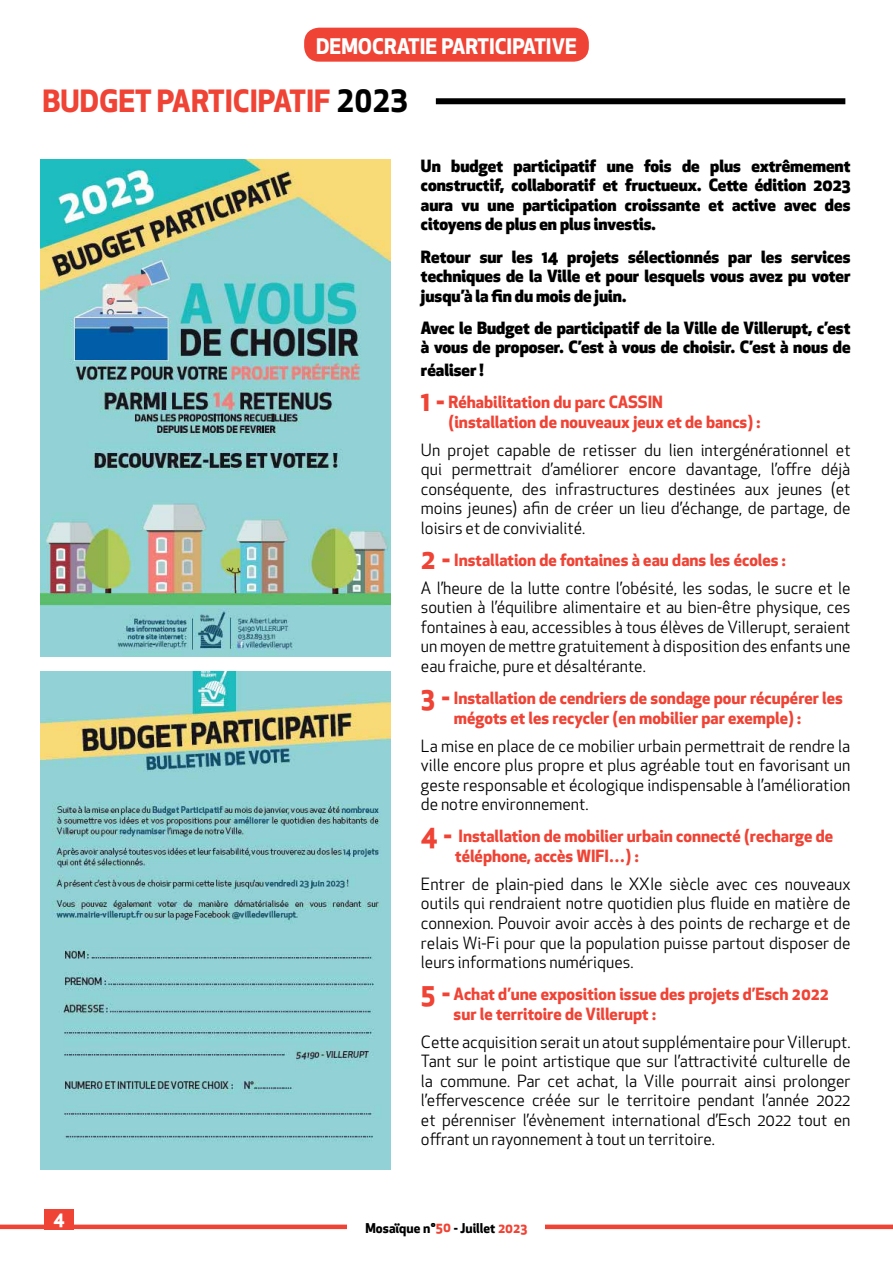
<style>
.page{position:relative;width:893px;height:1263px;background:#fff}
.page>*{position:absolute;margin:0;border:0;box-sizing:border-box;transform-origin:0 0}
.t1{font:700 30px "Apex New";color:#ef4335}
.t2{font:700 21px "Apex New";color:#fff}
.t3{font:700 18px "Apex New";color:#fff}
.t4{font:16.5px/19.5px "Apex New";color:#000;text-align:justify}
.t5{font:800 16.5px/19.5px "Apex New";color:#000;text-align:justify}
.t6{font:700 16.5px/19.5px "Apex New";color:#ef4335}
.t7{font:700 13.2px "Apex New";color:#000}
.s1{color:#000}
.s2{font-weight:800;color:#000}
.s3{font-size:27px}
.s4{font-weight:700;font-size:27px;color:#ef4335}
.s5{font-weight:700;color:#ef4335}
.s6{font-family:"Minion Pro"}
.s7{color:#ef4335}
</style>
<div class="page">
<div style="left:0;top:1224px;width:893px;height:5px;background:#ef4335"></div>
<div style="left:44px;top:1209px;width:30px;height:20px;background:#ef4335"></div>
<div style="left:348px;top:1219px;width:197px;height:16px;background:#fff"></div>
<div style="left:304px;top:28px;width:285px;height:34px;background:#ef4335;border-radius:15px"></div>
<div style="left:436px;top:98px;width:409px;height:6px;background:#000"></div>
<img style="left:41px;top:159px;width:350px;height:497px">
<img style="left:41px;top:671px;width:350px;height:498px">
<p class="t2" style="left:316px;top:31px;width:262px">DEMOCRATIE PARTICIPATIVE</p>
<h1 class="t1" style="left:43px;top:79px;width:367px">BUDGET PARTICIPATIF <span class="s1">2023</span></h1>
<p class="t3" style="left:53px;top:1206px;width:13px">4</p>
<p class="t5" style="left:421px;top:156px;width:431px">Un budget participatif une fois de plus extrêmement constructif, collaboratif et fructueux. Cette édition 2023 aura vu une participation croissante et active avec des citoyens de plus en plus investis.</p>
<p class="t5" style="left:421px;top:246px;width:431px">Retour sur les 14 projets sélectionnés par les services techniques de la Ville et pour lesquels vous avez pu voter jusqu’à la fin du mois de juin.</p>
<p class="t5" style="left:421px;top:318px;width:431px">Avec le Budget de participatif de la Ville de Villerupt, c’est à vous de proposer. C’est à vous de choisir. C’est à nous de</p>
<p class="t6" style="left:421px;top:353px;width:243px;line-height:32.2px"><span class="s2">réaliser !<br></span><span class="s3">1 -</span> Réhabilitation du parc CASSIN</p>
<p class="t6" style="left:448px;top:411px;width:314px">(installation de nouveaux jeux et de bancs) :</p>
<p class="t4" style="left:421px;top:440px;width:431px">Un projet capable de retisser du lien intergénérationnel et qui permettrait d’améliorer encore davantage, l’offre déjà conséquente, des infrastructures destinées aux jeunes (et moins jeunes) afin de créer un lieu d’échange, de partage, de loisirs et de convivialité.</p>
<p class="t4" style="left:421px;top:546px;width:431px;line-height:28px"><span class="s4">2 -</span> <span class="s5">Installation de fontaines à eau dans les écoles :<br></span>A l’heure de la lutte contre l’obésité, les sodas, le sucre et le</p>
<p class="t4" style="left:421px;top:598px;width:431px">soutien à l’équilibre alimentaire et au bien-être physique, ces fontaines à eau, accessibles à tous élèves de Villerupt, seraient un moyen de mettre gratuitement à disposition des enfants une eau fraiche, pure et désaltérante.</p>
<p class="t6" style="left:421px;top:688px;width:423px;text-align:center"><span class="s3">3 -</span> Installation de cendriers de sondage pour récupérer les mégots et les recycler (en mobilier par exemple) :</p>
<p class="t4" style="left:421px;top:736px;width:431px">La mise en place de ce mobilier urbain permettrait de rendre la ville encore plus propre et plus agréable tout en favorisant un geste responsable et écologique indispensable à l’amélioration de notre environnement.</p>
<p class="t6" style="left:455px;top:826px;width:379px;text-indent:-34px"><span class="s3">4 -</span> Installation de mobilier urbain connecté (recharge de téléphone, accès WIFI…) :</p>
<p class="t4" style="left:421px;top:874px;width:431px">Entrer de <span class="s6">p</span>lain-pied dans le XXIe siècle avec ces nouveaux outils qui rendraient notre quotidien plus fluide en matière de connexion. Pouvoir avoir accès à des points de recharge et de relais Wi-Fi pour que la population puisse partout disposer de leurs informations numériques.</p>
<p class="t6" style="left:454px;top:984px;width:377px;text-indent:-33px"><span class="s3">5 -</span> Achat d’une exposition issue des projets d’Esch 2022 sur le territoire de Villerupt :</p>
<p class="t4" style="left:421px;top:1032px;width:431px">Cette acquisition serait un atout supplémentaire pour Villerupt.<br>Tant sur le point artistique que sur l’attractivité culturelle de la commune. Par cet achat, la Ville pourrait ainsi prolonger l’effervescence créée sur le territoire pendant l’année 2022 et pérenniser l’évènement international d’Esch 2022 tout en offrant un rayonnement à tout un territoire.</p>
<p class="t7" style="left:365px;top:1219px;width:163px">Mosaïque n°<span class="s7">50</span> - Juillet <span class="s7">2023</span></p>
</div>
